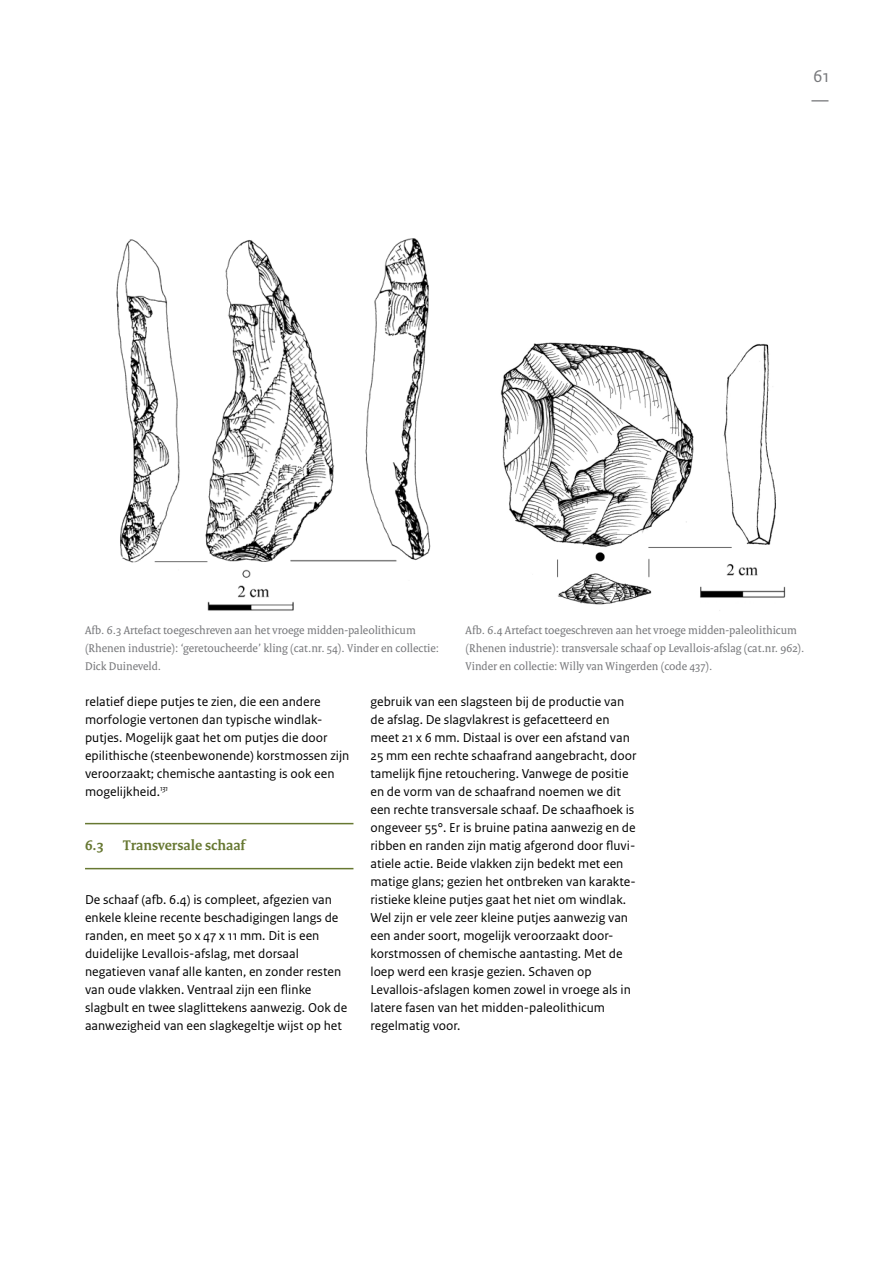
<style>
.page{position:relative;width:893px;height:1263px;background:#fff}
.page>*{position:absolute;margin:0;border:0;box-sizing:border-box;transform-origin:0 0}
.t1{font:18px/24px "Rijksoverheid Sans Text";color:#77787b}
.H3_02_RCE_PARAGRAAFK{font:700 15px "Rijksoverheid Serif";color:#677832}
.P_05_BROODTEKST{font:13.5px/18px "Rijksoverheid Sans Text";color:#000}
.P_10_BIJSCHRIFT{font:12px/18px "Rijksoverheid Serif";color:#77787b}
</style>
<div class="page">
<img style="left:116px;top:238px;width:315px;height:373px">
<img style="left:500px;top:342px;width:286px;height:269px">
<hr style="left:85px;top:823px;width:268px;height:1px;background:#677832">
<hr style="left:85px;top:868px;width:268px;height:1px;background:#677832">
<h1 class="t1" style="left:811px;top:64px;width:19px">61 —</h1>
<p class="P_10_BIJSCHRIFT" style="left:85px;top:621px;width:356px">Afb. 6.3 Artefact toegeschreven aan het vroege midden-paleolithicum (Rhenen industrie): ‘geretoucheerde’ kling (cat.nr. 54). Vinder en collectie:<br>Dick Duineveld.</p>
<p class="P_05_BROODTEKST" style="left:85px;top:693px;width:266px">relatief diepe putjes te zien, die een andere morfologie vertonen dan typische windlak&shy;putjes. Mogelijk gaat het om putjes die door epilithische (steenbewonende) korstmossen zijn veroorzaakt; chemische aantasting is ook een mogelijkheid.<sup>131</sup></p>
<p class="P_10_BIJSCHRIFT" style="left:466px;top:621px;width:340px">Afb. 6.4 Artefact toegeschreven aan het vroege midden-paleolithicum (Rhenen industrie): transversale schaaf op Levallois-afslag (cat.nr. 962).<br>Vinder en collectie: Willy van Wingerden (code 437).</p>
<p class="P_05_BROODTEKST" style="left:370px;top:693px;width:268px">gebruik van een slagsteen bij de productie van de afslag. De slagvlakrest is gefacetteerd en meet 21 x 6 mm. Distaal is over een afstand van 25 mm een rechte schaafrand aangebracht, door tamelijk fijne retouchering. Vanwege de positie en de vorm van de schaafrand noemen we dit een rechte transversale schaaf. De schaafhoek is ongeveer 55°. Er is bruine patina aanwezig en de ribben en randen zijn matig afgerond door fluvi&shy;atiele actie. Beide vlakken zijn bedekt met een matige glans; gezien het ontbreken van karakte&shy;ristieke kleine putjes gaat het niet om windlak.<br>Wel zijn er vele zeer kleine putjes aanwezig van een ander soort, mogelijk veroorzaakt door&shy;korstmossen of chemische aantasting. Met de loep werd een krasje gezien. Schaven op Levallois-afslagen komen zowel in vroege als in latere fasen van het midden-paleolithicum regelmatig voor.</p>
<h3 class="H3_02_RCE_PARAGRAAFK" style="left:85px;top:836px;width:20px">6.3</h3>
<h3 class="H3_02_RCE_PARAGRAAFK" style="left:123px;top:836px;width:123px">Transversale schaaf</h3>
<p class="P_05_BROODTEKST" style="left:85px;top:891px;width:264px">De schaaf (afb. 6.4) is compleet, afgezien van enkele kleine recente beschadigingen langs de randen, en meet 50 x 47 x 11 mm. Dit is een duidelijke Levallois-afslag, met dorsaal negatieven vanaf alle kanten, en zonder resten van oude vlakken. Ventraal zijn een flinke slagbult en twee slaglittekens aanwezig. Ook de aanwezigheid van een slagkegeltje wijst op het</p>
</div>
